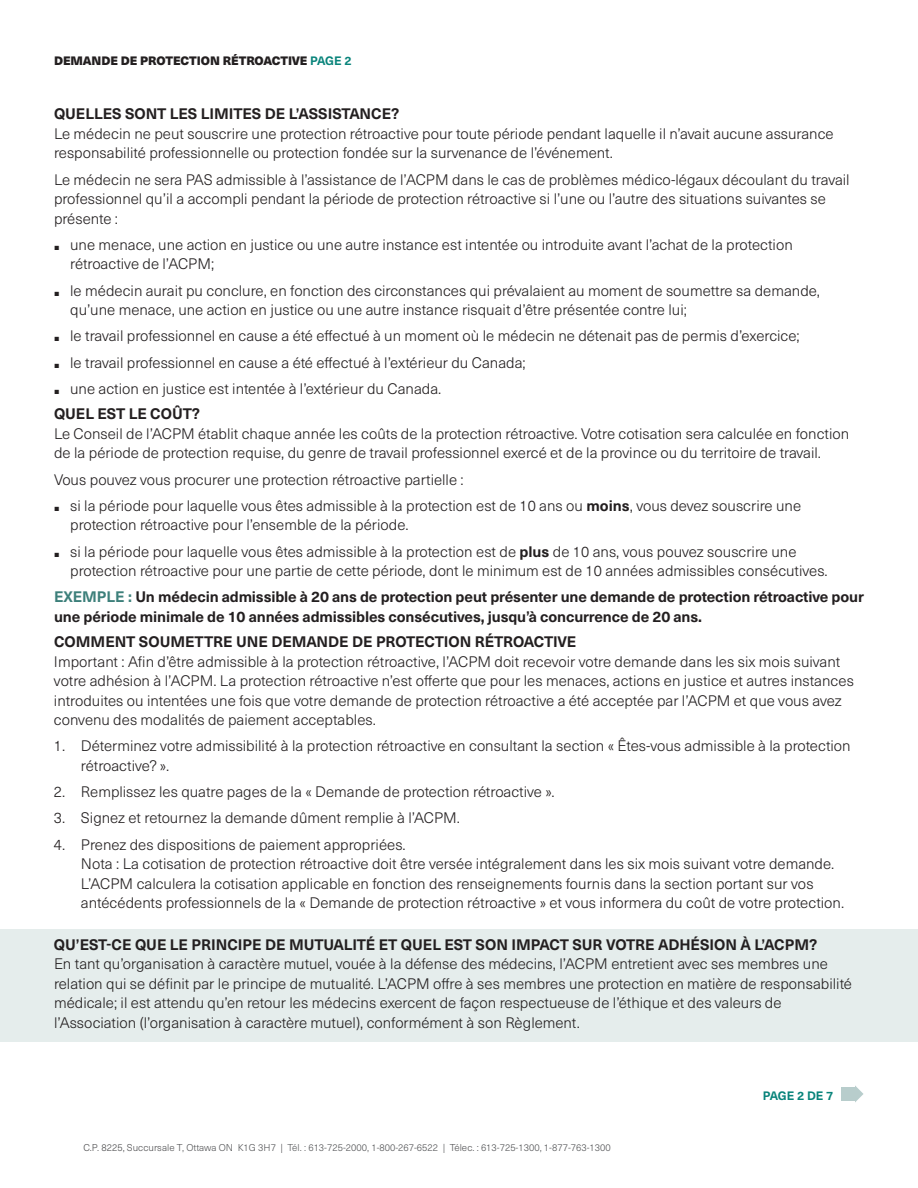
<style>
.page{position:relative;width:918px;height:1188px;background:#fff}
.page>*{position:absolute;margin:0;border:0;box-sizing:border-box;transform-origin:0 0}
.t1{font:300 15px/19.5px "Neue Haas Unica Pro";color:#231f20}
.t2{font:700 15px/19.5px "Neue Haas Unica Pro";letter-spacing:-.005em;color:#231f20}
.t3{font:700 15px "Neue Haas Unica Pro";color:#3c7f7a}
.t4{font:900 12px "Neue Haas Unica Pro";letter-spacing:-.005em;color:#231f20}
.t5{font:700 12px "Neue Haas Unica Pro";color:#09847b}
.t6{font:300 9.75px "Neue Haas Unica Pro";color:#57585a}
.s1{font-weight:700;color:#09847b}
.s2{font-family:"Arial";font-weight:400;font-size:9px}
.s3{font-weight:700}
.s4{color:#3c7f7a}
.s5{color:#505052}
</style>
<div class="page">
<div style="left:0;top:929px;width:918px;height:113px;background:#e5edec"></div>
<div style="left:842px;top:1087px;width:13px;height:14px;background:#b8cdcc"></div>
<svg style="left:855px;top:1085px;width:9px;height:17px"></svg>
<p class="t4" style="left:54px;top:54px;width:299px">DEMANDE DE PROTECTION RÉTROACTIVE <span class="s1">PAGE 2</span></p>
<p class="t2" style="left:54px;top:105px;width:347px">QUELLES SONT LES LIM ITES DE L’ASSISTANCE?</p>
<p class="t1" style="left:54px;top:124px;width:781px">Le médecin ne peut souscrire une protection rétroactive pour toute période pendant laquelle il n’avait aucune assurance responsabilité professionnelle ou protection fondée sur la survenance de l’événement.</p>
<p class="t1" style="left:54px;top:170px;width:797px">Le médecin ne sera PAS admissible à l’assistance de l’ACPM dans le cas de problèmes médico-légaux découlant du travail professionnel qu’il a accompli pendant la période de protection rétroactive si l’une ou l’autre des situations suivantes se présente :</p>
<p class="t1" style="left:70px;top:235px;width:724px;text-indent:-16px"><span class="s2">■</span> une menace, une action en justice ou une autre instance est intentée ou introduite avant l’achat de la protection rétroactive de l’ACPM;</p>
<p class="t1" style="left:70px;top:281px;width:751px;text-indent:-16px"><span class="s2">■</span> le médecin aurait pu conclure, en fonction des circonstances qui prévalaient au moment de soumettre sa demande, qu’une menace, une action en justice ou une autre instance risquait d’être présentée contre lui;</p>
<p class="t1" style="left:54px;top:327px;width:747px"><span class="s2">■</span> le travail professionnel en cause a été effectué à un moment où le médecin ne détenait pas de permis d’exercice;</p>
<p class="t1" style="left:54px;top:353px;width:473px"><span class="s2">■</span> le travail professionnel en cause a été effectué à l’extérieur du Canada;</p>
<p class="t1" style="left:54px;top:376px;width:389px;line-height:25.3px"><span class="s2">■</span> une action en justice est intentée à l’extérieur du Canada.<br><span class="s3">QUEL EST LE COÛT?</span></p>
<p class="t1" style="left:54px;top:424px;width:797px">Le Conseil de l’ACPM établit chaque année les coûts de la protection rétroactive. Votre cotisation sera calculée en fonction de la période de protection requise, du genre de travail professionnel exercé et de la province ou du territoire de travail.</p>
<p class="t1" style="left:54px;top:470px;width:411px">Vous pouvez vous procurer une protection rétroactive partielle :</p>
<p class="t1" style="left:70px;top:496px;width:732px;text-indent:-16px"><span class="s2">■</span> si la période pour laquelle vous êtes admissible à la protection est de 10 ans ou <span class="s3">MOINS</span>, vous devez souscrire une protection rétroactive pour l’ensemble de la période.</p>
<p class="t1" style="left:70px;top:542px;width:759px;text-indent:-16px"><span class="s2">■</span> si la période pour laquelle vous êtes admissible à la protection est de <span class="s3">PLUS</span> de 10 ans, vous pouvez souscrire une protection rétroactive pour une partie de cette période, dont le minimum est de 10 années admissibles consécutives.</p>
<p class="t3" style="left:54px;top:588px;width:40px">EXEMPL</p>
<p class="t2" style="left:54px;top:587px;width:812px;text-indent:61px"><span class="s4">E :</span> UN MÉDECIN ADMISSIBLE À 20 ANS DE PROTECTION PEUT PRÉSENTER UNE DEMANDE DE PROTECTION RÉTROACTIVE POUR<br>UNE PÉRIODE MINIMALE DE 10 ANNÉES ADMISSIBLES CONSÉCUTIVES, JUSQU’À CONCURRENCE DE 20 ANS.</p>
<p class="t2" style="left:54px;top:632px;width:481px">COMM ENT SOUM ETTRE UNE DEMANDE DE PROTECTION RÉTROACT</p>
<p class="t2" style="left:553px;top:632px;width:25px">IVE</p>
<p class="t1" style="left:54px;top:652px;width:801px">Important : Afin d’être admissible à la protection rétroactive, l’ACPM doit recevoir votre demande dans les six mois suivant votre adhésion à l’ACPM. La protection rétroactive n’est offerte que pour les menaces, actions en justice et autres instances introduites ou intentées une fois que votre demande de protection rétroactive a été acceptée par l’ACPM et que vous avez convenu des modalités de paiement acceptables.</p>
<p class="t1" style="left:81px;top:737px;width:771px;text-indent:-27px">1. Déterminez votre admissibilité à la protection rétroactive en consultant la section « Êtes-vous admissible à la protection rétroactive? ».</p>
<p class="t1" style="left:54px;top:782px;width:502px">2. Remplissez les quatre pages de la « Demande de protection rétroactive ».</p>
<p class="t1" style="left:54px;top:809px;width:407px">3. Signez et retournez la demande dûment remplie à l’ACPM.</p>
<p class="t1" style="left:81px;top:835px;width:765px;text-indent:-27px">4. Prenez des dispositions de paiement appropriées.<br>Nota : La cotisation de protection rétroactive doit être versée intégralement dans les six mois suivant votre demande.<br>L’ACPM calculera la cotisation applicable en fonction des renseignements fournis dans la section portant sur vos antécédents professionnels de la « Demande de protection rétroactive » et vous informera du coût de votre protection.</p>
<p class="t2" style="left:54px;top:935px;width:474px">QU’EST-CE QUE LE PRINCIPE DE M UTUALITÉ ET QUEL EST SON IMPACT</p>
<p class="t2" style="left:572px;top:935px;width:246px">SUR VOTRE ADHÉSION À L’ACPM?</p>
<p class="t1" style="left:54px;top:954px;width:800px">En tant qu’organisation à caractère mutuel, vouée à la défense des médecins, l’ACPM entretient avec ses membres une relation qui se définit par le principe de mutualité. L’ACPM offre à ses membres une protection en matière de responsabilité médicale; il est attendu qu’en retour les médecins exercent de façon respectueuse de l’éthique et des valeurs de l’Association (l’organisation à caractère mutuel), conformément à son Règlement.</p>
<p class="t6" style="left:83px;top:1142px;width:529px"><span class="s5">C.P. 8225, Succursale T</span>, Ottawa ON K1G 3H7 | Tél. : 613-725-2000, 1-800-267-6522 | <span class="s5">Télec. :</span> 613-725-1300, 1-877-763-1300</p>
<p class="t5" style="left:763px;top:1088px;width:72px">PAGE 2 DE 7</p>
</div>
